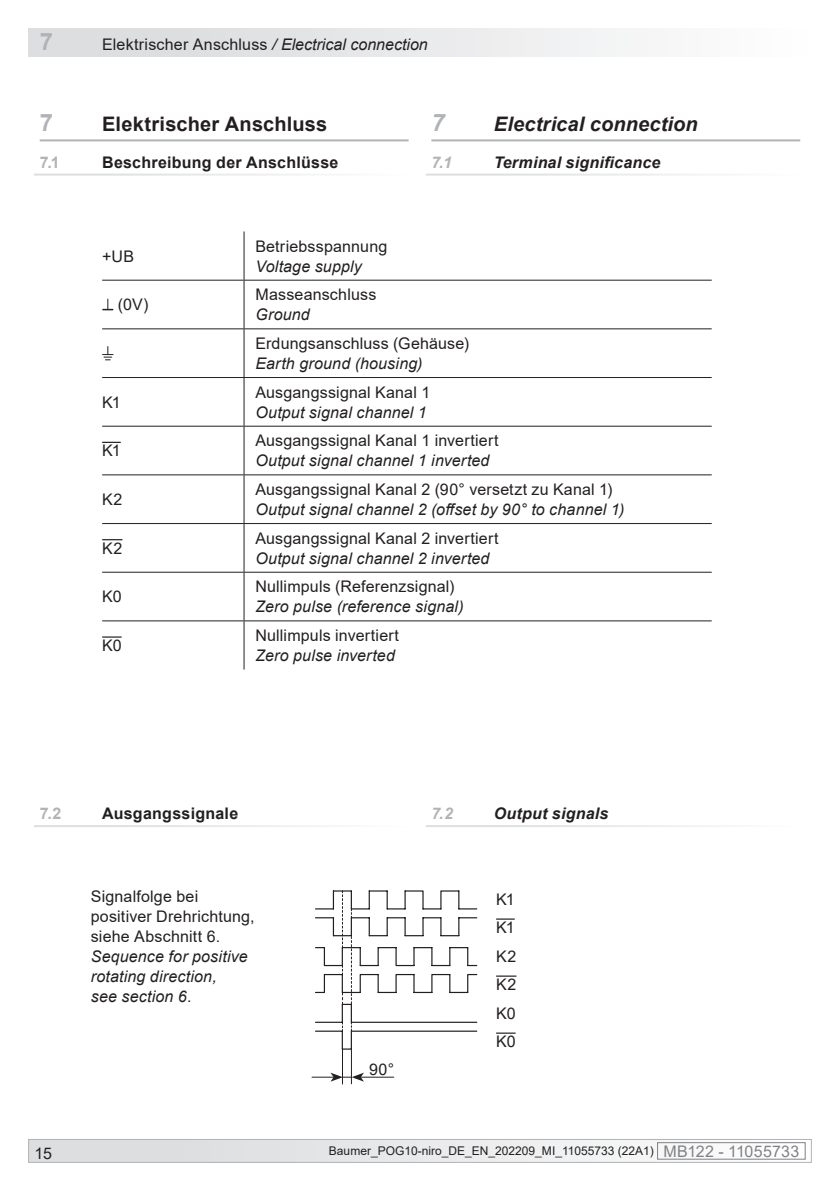
<style>
.page{position:relative;width:840px;height:1191px;background:#fff}
.page>*{position:absolute;margin:0;border:0;box-sizing:border-box;transform-origin:0 0}
.MB-Leiste_oben_links{font:700 24px "Arial";color:#b2b3b7}
.Kapitel_1_DE{font:700 24px "Arial";color:#b2b3b7}
.Kapitel_1_EN{font:italic 700 24px "Arial";color:#b2b3b7}
.Kapitel_1_DE-2{font:700 20px "Arial";letter-spacing:.01em;color:#231f20}
.Kapitel_1_EN-2{font:italic 700 20px "Arial";letter-spacing:.005em;color:#231f20}
.DE_links{font:16px/20px "Arial";letter-spacing:.01em;color:#231f20}
.EN_links{font:italic 16px/20px "Arial";letter-spacing:.01em;color:#231f20}
.MB-Leiste_oben_links-2{font:16px "Arial";letter-spacing:.01em;color:#231f20}
.Kapitel_1-1_DE{font:700 16px "Arial";letter-spacing:.015em;color:#231f20}
.Kapitel_1-1_EN{font:italic 700 16px "Arial";letter-spacing:.01em;color:#231f20}
.Kapitel_1-1_DE-2{font:700 16px "Arial";color:#b2b3b7}
.Kapitel_1-1_EN-2{font:italic 700 16px "Arial";color:#b2b3b7}
.t1{font:12px "Arial";color:#231f20}
.s1{font-style:italic}
.s2{font-size:16px;color:#808285}
</style>
<div class="page">
<div style="left:29px;top:1139px;width:781px;height:23px;background:linear-gradient(to right,#dbdcdf,#f5f5f5)"></div>
<div style="left:657px;top:1142px;width:148px;height:17px;border:1px solid #808285"></div>
<div style="left:28px;top:1139px;width:783px;height:23px;border:1px solid #b2b3b7"></div>
<div style="left:28px;top:28px;width:783px;height:29px;background:linear-gradient(to right,#d8d9db,#fdfdfd)"></div>
<hr style="left:40px;top:139px;width:368px;height:2px;background:#b2b3b7">
<hr style="left:431px;top:139px;width:368px;height:2px;background:#b2b3b7">
<hr style="left:243px;top:231px;width:1px;height:49px;background:#231f20">
<hr style="left:102px;top:280px;width:142px;height:1px;background:#231f20">
<hr style="left:244px;top:280px;width:467px;height:1px;background:#231f20">
<hr style="left:243px;top:280px;width:1px;height:48px;background:#231f20">
<hr style="left:102px;top:328px;width:142px;height:1px;background:#231f20">
<hr style="left:244px;top:328px;width:467px;height:1px;background:#231f20">
<hr style="left:243px;top:329px;width:1px;height:48px;background:#231f20">
<hr style="left:102px;top:377px;width:142px;height:1px;background:#231f20">
<hr style="left:244px;top:377px;width:467px;height:1px;background:#231f20">
<hr style="left:243px;top:378px;width:1px;height:48px;background:#231f20">
<hr style="left:102px;top:426px;width:142px;height:1px;background:#231f20">
<hr style="left:244px;top:426px;width:467px;height:1px;background:#231f20">
<hr style="left:243px;top:426px;width:1px;height:48px;background:#231f20">
<hr style="left:102px;top:474px;width:142px;height:1px;background:#231f20">
<hr style="left:244px;top:474px;width:467px;height:1px;background:#231f20">
<hr style="left:243px;top:475px;width:1px;height:48px;background:#231f20">
<hr style="left:102px;top:523px;width:142px;height:1px;background:#231f20">
<hr style="left:244px;top:523px;width:467px;height:1px;background:#231f20">
<hr style="left:243px;top:524px;width:1px;height:48px;background:#231f20">
<hr style="left:102px;top:572px;width:142px;height:1px;background:#231f20">
<hr style="left:244px;top:572px;width:467px;height:1px;background:#231f20">
<hr style="left:243px;top:572px;width:1px;height:48px;background:#231f20">
<hr style="left:102px;top:620px;width:142px;height:1px;background:#231f20">
<hr style="left:244px;top:620px;width:467px;height:1px;background:#231f20">
<hr style="left:243px;top:621px;width:1px;height:48px;background:#231f20">
<svg style="left:103px;top:299px;width:10px;height:11px"></svg>
<svg style="left:102px;top:346px;width:11px;height:14px"></svg>
<svg style="left:102px;top:442px;width:19px;height:1px"></svg>
<svg style="left:102px;top:539px;width:20px;height:1px"></svg>
<svg style="left:102px;top:636px;width:20px;height:1px"></svg>
<svg style="left:496px;top:918px;width:18px;height:1px"></svg>
<svg style="left:496px;top:975px;width:20px;height:1px"></svg>
<svg style="left:496px;top:1032px;width:19px;height:1px"></svg>
<hr style="left:360px;top:1076px;width:33px;height:1px;background:#231f20">
<svg style="left:312px;top:1072px;width:52px;height:9px"></svg>
<hr style="left:351px;top:1048px;width:1px;height:35px;background:#231f20">
<svg style="left:315px;top:890px;width:162px;height:159px"></svg>
<hr style="left:342px;top:1049px;width:1px;height:35px;background:#231f20">
<p class="MB-Leiste_oben_links" style="left:40px;top:24px;width:15px">7</p>
<p class="MB-Leiste_oben_links-2" style="left:102px;top:33px;width:327px">Elektrischer Anschluss <span class="s1">/ Electrical connection</span></p>
<p class="Kapitel_1_DE" style="left:40px;top:106px;width:15px">7</p>
<p class="Kapitel_1_DE-2" style="left:102px;top:110px;width:226px">Elektrischer Anschluss</p>
<p class="Kapitel_1-1_DE-2" style="left:40px;top:151px;width:22px">7.1</p>
<p class="Kapitel_1-1_DE" style="left:102px;top:151px;width:238px">Beschreibung der Anschlüsse</p>
<p class="DE_links" style="left:102px;top:246px;width:34px">+UB</p>
<p class="DE_links" style="left:255px;top:236px;width:133px">Betriebsspannung</p>
<p class="EN_links" style="left:255px;top:256px;width:108px">Voltage supply</p>
<p class="Kapitel_1_EN" style="left:431px;top:106px;width:15px">7</p>
<p class="Kapitel_1_EN-2" style="left:493px;top:110px;width:205px">Electrical connection</p>
<p class="Kapitel_1-1_EN-2" style="left:431px;top:152px;width:22px">7.1</p>
<p class="Kapitel_1-1_EN" style="left:493px;top:152px;width:168px">Terminal significance</p>
<p class="DE_links" style="left:118px;top:295px;width:32px">(0V)</p>
<p class="DE_links" style="left:102px;top:392px;width:20px">K1</p>
<p class="DE_links" style="left:102px;top:440px;width:20px">K1</p>
<p class="DE_links" style="left:102px;top:489px;width:22px">K2</p>
<p class="DE_links" style="left:102px;top:538px;width:22px">K2</p>
<p class="DE_links" style="left:102px;top:586px;width:21px">K0</p>
<p class="DE_links" style="left:102px;top:635px;width:21px">K0</p>
<p class="DE_links" style="left:255px;top:285px;width:122px">Masseanschluss</p>
<p class="EN_links" style="left:255px;top:305px;width:56px">Ground</p>
<p class="DE_links" style="left:255px;top:333px;width:215px">Erdungsanschluss (Gehäuse)</p>
<p class="EN_links" style="left:255px;top:353px;width:168px">Earth ground (housing)</p>
<p class="DE_links" style="left:255px;top:382px;width:176px">Ausgangssignal Kanal 1</p>
<p class="EN_links" style="left:255px;top:402px;width:173px">Output signal channel 1</p>
<p class="DE_links" style="left:255px;top:430px;width:244px">Ausgangssignal Kanal 1 invertiert</p>
<p class="EN_links" style="left:255px;top:451px;width:235px">Output signal channel 1 inverted</p>
<p class="DE_links" style="left:255px;top:479px;width:358px">Ausgangssignal Kanal 2 (90° versetzt zu Kanal 1)</p>
<p class="EN_links" style="left:255px;top:499px;width:370px">Output signal channel 2 (offset by 90° to channel 1)</p>
<p class="DE_links" style="left:255px;top:528px;width:244px">Ausgangssignal Kanal 2 invertiert</p>
<p class="EN_links" style="left:255px;top:548px;width:235px">Output signal channel 2 inverted</p>
<p class="DE_links" style="left:255px;top:576px;width:201px">Nullimpuls (Referenzsignal)</p>
<p class="EN_links" style="left:255px;top:597px;width:210px">Zero pulse (reference signal)</p>
<p class="DE_links" style="left:255px;top:625px;width:145px">Nullimpuls invertiert</p>
<p class="EN_links" style="left:255px;top:645px;width:141px">Zero pulse inverted</p>
<p class="Kapitel_1-1_DE-2" style="left:40px;top:802px;width:23px">7.2</p>
<p class="Kapitel_1-1_DE" style="left:102px;top:802px;width:138px">Ausgangssignale</p>
<p class="Kapitel_1-1_EN-2" style="left:431px;top:803px;width:23px">7.2</p>
<p class="Kapitel_1-1_EN" style="left:493px;top:803px;width:116px">Output signals</p>
<p class="DE_links" style="left:91px;top:886px;width:165px">Signalfolge bei positiver Drehrichtung, siehe Abschnitt 6.</p>
<p class="EN_links" style="left:91px;top:946px;width:158px">Sequence for positive rotating direction,<br>see section 6.</p>
<p class="DE_links" style="left:369px;top:1059px;width:27px">90°</p>
<p class="DE_links" style="left:496px;top:889px;width:20px">K1</p>
<p class="DE_links" style="left:496px;top:917px;width:20px">K1</p>
<p class="DE_links" style="left:496px;top:946px;width:22px">K2</p>
<p class="DE_links" style="left:496px;top:974px;width:22px">K2</p>
<p class="DE_links" style="left:496px;top:1003px;width:21px">K0</p>
<p class="DE_links" style="left:496px;top:1031px;width:21px">K0</p>
<p class="DE_links" style="left:35px;top:1143px;width:19px">15</p>
<p class="t1" style="left:329px;top:1143px;width:471px">Baumer_POG10-niro_DE_EN_202209_MI_11055733 (22A1) <span class="s2">MB122 - 11055733</span></p>
</div>
